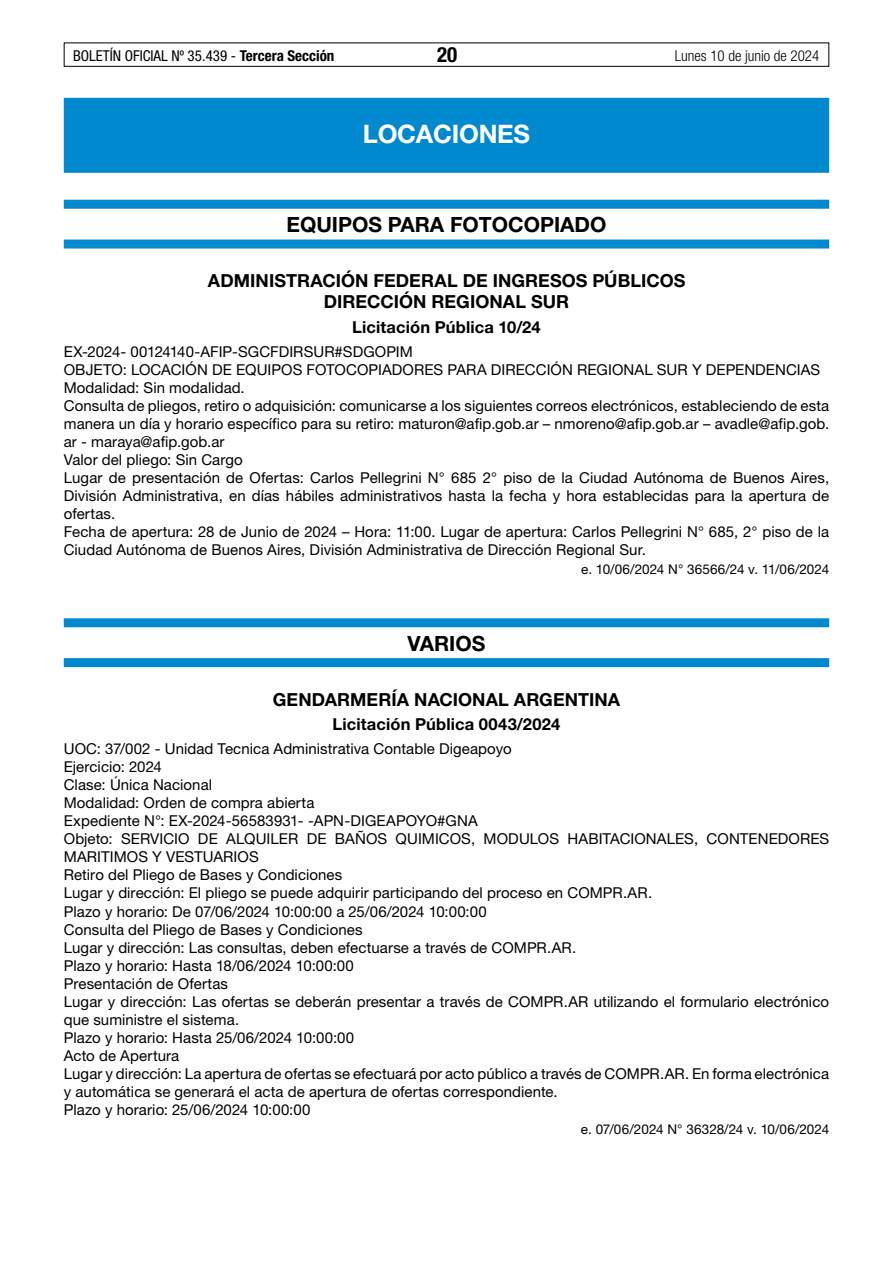
<style>
.page{position:relative;width:893px;height:1263px;background:#fff}
.page>*{position:absolute;margin:0;border:0;box-sizing:border-box;transform-origin:0 0}
.t1{font:700 25.5px "Helvetica Neue LT Std";letter-spacing:-.01em;color:#fff}
.t2{font:700 21px "Helvetica Neue LT Std";color:#000}
.t3{font:700 condensed 21px "Helvetica Neue LT Std";color:#000}
.t4{font:700 18px/21px "Helvetica Neue LT Std";letter-spacing:.005em;color:#000}
.t5{font:700 16.5px "Helvetica Neue LT Std";letter-spacing:.01em;color:#000}
.t6{font:15px/18px "Helvetica Neue LT Std";letter-spacing:.005em;color:#000}
.t7{font:condensed 15px "Helvetica Neue LT Std";color:#000}
.t8{font:300 condensed 15px "Helvetica Neue LT Std";color:#000}
.t9{font:13.5px "Helvetica Neue LT Std";color:#000}
.s1{font-weight:700}
.s2{color:#fff}
</style>
<div class="page">
<div style="left:64px;top:43px;width:765px;height:24px;border:1px solid #000"></div>
<div style="left:64px;top:98px;width:765px;height:75px;background:#0089cf"></div>
<div style="left:64px;top:200px;width:765px;height:9px;background:#0089cf"></div>
<div style="left:64px;top:240px;width:765px;height:9px;background:#0089cf"></div>
<div style="left:64px;top:618px;width:765px;height:9px;background:#0089cf"></div>
<div style="left:64px;top:658px;width:765px;height:9px;background:#0089cf"></div>
<p class="t7" style="left:73px;top:47px;width:263px">BOLETÍN OFICIAL Nº 35.439 - <span class="s1">Tercera Sección</span></p>
<h2 class="t3" style="left:437px;top:42px;width:22px">20</h2>
<p class="t8" style="left:675px;top:47px;width:146px">Lunes 10 de junio de 2024</p>
<h1 class="t1" style="left:363px;top:118px;width:169px">LOCACIONES</h1>
<h2 class="t2" style="left:286px;top:212px;width:322px">EQUIPOS PARA FOTOCOPIADO</h2>
<p class="t4" style="left:324px;top:270px;width:375px;text-indent:-116px">ADMINISTRACIÓN FEDERAL DE INGRESOS PÚBLICOS <span class="s2">-<br></span>DIRECCIÓN REGIONAL SUR</p>
<p class="t5" style="left:352px;top:316px;width:190px">Licitación Pública 10/24</p>
<p class="t6" style="left:64px;top:342px;width:767px">EX-2024- 00124140-AFIP-SGCFDIRSUR#SDGOPIM<br>OBJETO: LOCACIÓN DE EQUIPOS FOTOCOPIADORES PARA DIRECCIÓN REGIONAL SUR Y DEPENDENCIAS Modalidad: Sin modalidad.<br>Consulta de pliegos, retiro o adquisición: comunicarse a los siguientes correos electrónicos, estableciendo de esta manera un día y horario específico para su retiro: maturon@afip.gob.ar – nmoreno@afip.gob.ar – avadle@afip.gob. ar - maraya@afip.gob.ar<br>Valor del pliego: Sin Cargo<br>Lugar de presentación de Ofertas: Carlos Pellegrini N° 685 2° piso de la Ciudad Autónoma de Buenos Aires, División Administrativa, en días hábiles administrativos hasta la fecha y hora establecidas para la apertura de ofertas.<br>Fecha de apertura: 28 de Junio de 2024 – Hora: 11:00. Lugar de apertura: Carlos Pellegrini N° 685, 2° piso de la Ciudad Autónoma de Buenos Aires, División Administrativa de Dirección Regional Sur.</p>
<p class="t9" style="left:581px;top:561px;width:250px">e. 10/06/2024 N° 36566/24 v. 11/06/2024</p>
<h2 class="t2" style="left:407px;top:630px;width:79px">VARIOS</h2>
<p class="t4" style="left:273px;top:688px;width:349px">GENDARMERÍA NACIONAL ARGENTINA</p>
<p class="t5" style="left:333px;top:714px;width:229px">Licitación Pública 0043/2024</p>
<p class="t6" style="left:64px;top:740px;width:767px">UOC: 37/002 - Unidad Tecnica Administrativa Contable Digeapoyo<br>Ejercicio: 2024<br>Clase: Única Nacional<br>Modalidad: Orden de compra abierta<br>Expediente N°: EX-2024-56583931- -APN-DIGEAPOYO#GNA<br>Objeto: SERVICIO DE ALQUILER DE BAÑOS QUIMICOS, MODULOS HABITACIONALES, CONTENEDORES MARITIMOS Y VESTUARIOS<br>Retiro del Pliego de Bases y Condiciones<br>Lugar y dirección: El pliego se puede adquirir participando del proceso en COMPR.AR.<br>Plazo y horario: De 07/06/2024 10:00:00 a 25/06/2024 10:00:00<br>Consulta del Pliego de Bases y Condiciones<br>Lugar y dirección: Las consultas, deben efectuarse a través de COMPR.AR.<br>Plazo y horario: Hasta 18/06/2024 10:00:00<br>Presentación de Ofertas<br>Lugar y dirección: Las ofertas se deberán presentar a través de COMPR.AR utilizando el formulario electrónico que suministre el sistema.<br>Plazo y horario: Hasta 25/06/2024 10:00:00<br>Acto de Apertura<br>Lugar y dirección: La apertura de ofertas se efectuará por acto público a través de COMPR.AR. En forma electrónica y automática se generará el acta de apertura de ofertas correspondiente.<br>Plazo y horario: 25/06/2024 10:00:00</p>
<p class="t9" style="left:581px;top:1121px;width:250px">e. 07/06/2024 N° 36328/24 v. 10/06/2024</p>
</div>
